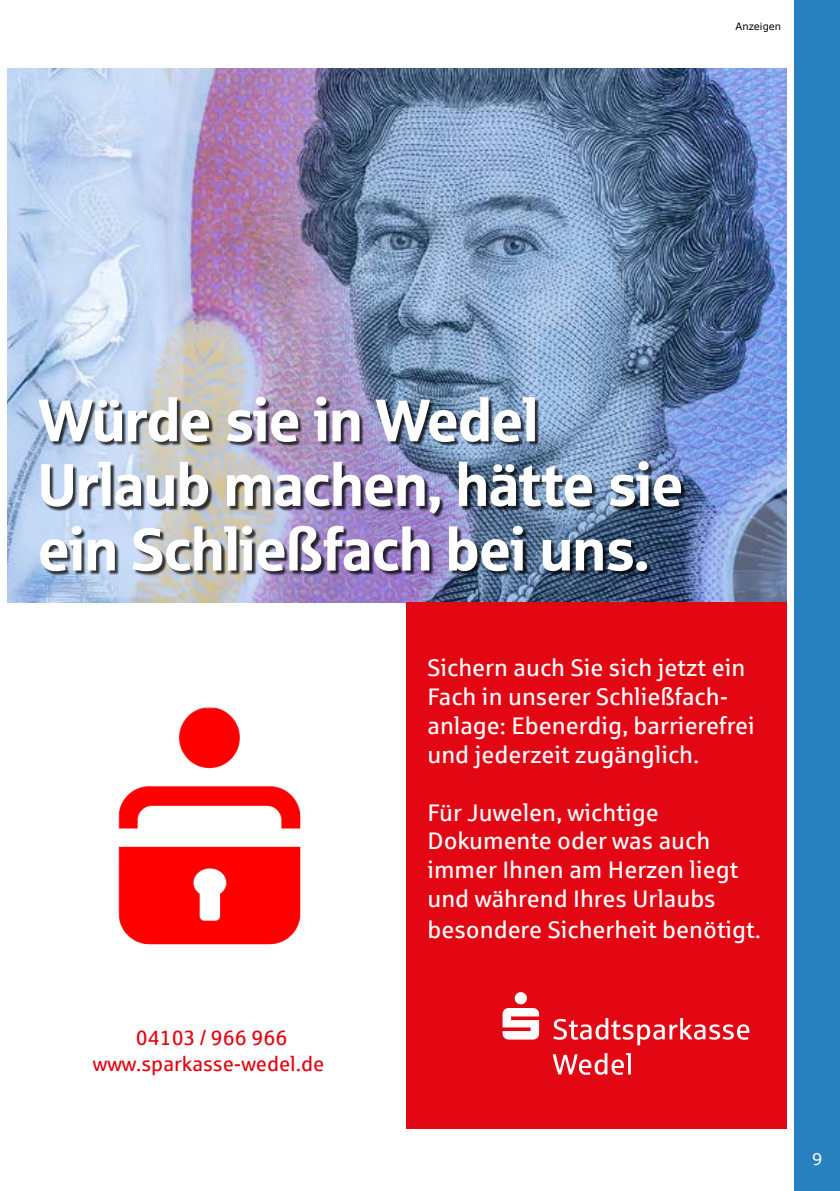
<style>
.page{position:relative;width:840px;height:1191px;background:#fff}
.page>*{position:absolute;margin:0;border:0;box-sizing:border-box;transform-origin:0 0}
.t1{font:60px/64.6px "Sparkasse Head";color:#fff}
.t2{font:24px/28.8px "Sparkasse Rg";color:#fff}
.t3{font:20.6px "Sparkasse Rg";color:#e30613}
.t4{font:16px "Verdana";color:#fff}
.t5{font:10px "Verdana";color:#000}
</style>
<div class="page">
<div style="left:794px;top:0;width:45px;height:1191px;background:#2881be"></div>
<img style="left:8px;top:68px;width:778px;height:535px">
<div style="left:406px;top:603px;width:380px;height:526px;background:#e30613"></div>
<svg style="left:553px;top:1018px;width:196px;height:27px"></svg>
<svg style="left:552px;top:1053px;width:78px;height:21px"></svg>
<svg style="left:502px;top:992px;width:37px;height:47px"></svg>
<div style="left:40px;top:398px;width:645px;height:178px;background:#000;opacity:.75"></div>
<img style="left:118px;top:707px;width:183px;height:238px">
<p class="t5" style="left:735px;top:20px;width:47px">Anzeigen</p>
<h1 class="t1" style="left:38px;top:386px;width:646px">Würde sie in Wedel<br>Urlaub machen, hätte sie ein Schließfach bei uns.</h1>
<p class="t3" style="left:136px;top:1025px;width:153px">04103 / 966 966</p>
<p class="t3" style="left:93px;top:1051px;width:233px">www.sparkasse-wedel.de</p>
<p class="t2" style="left:427px;top:653px;width:329px">Sichern auch Sie sich jetzt ein<br>Fach in unserer Schließfach&shy;anlage: Ebenerdig, barrierefrei und jederzeit zugänglich.</p>
<p class="t2" style="left:427px;top:797px;width:312px">Für Juwelen, wichtige<br>Dokumente oder was auch immer Ihnen am Herzen liegt und während Ihres Urlaubs</p>
<p class="t2" style="left:427px;top:914px;width:335px">besondere Sicherheit benötigt.</p>
<p class="t4" style="left:811px;top:1149px;width:12px">9</p>
</div>
